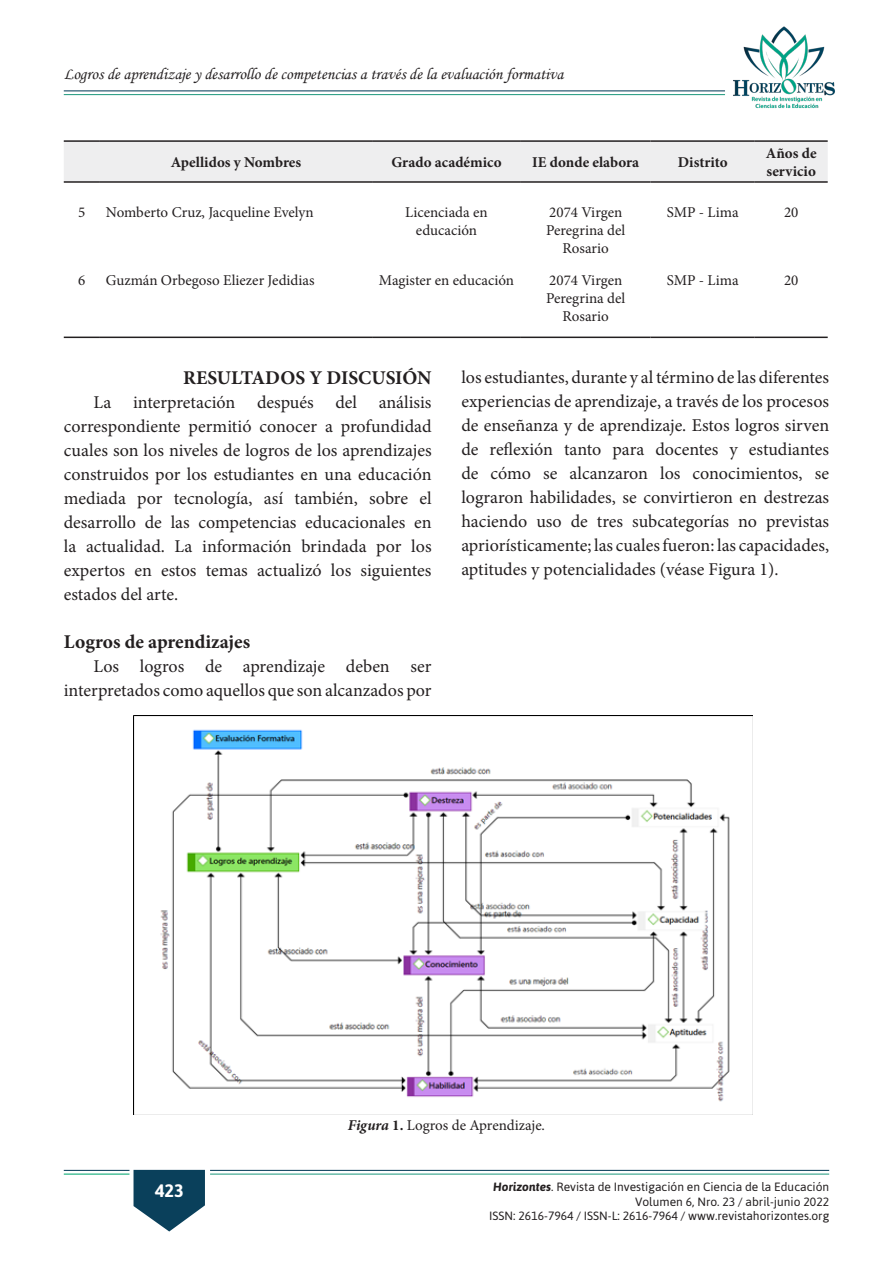
<style>
.page{position:relative;width:893px;height:1263px;background:#fff}
.page>*{position:absolute;margin:0;border:0;box-sizing:border-box;transform-origin:0 0}
.Titulo_Principal{font:700 19.5px "Minion Pro";color:#231f20}
.Titulo_Interno{font:700 19.5px "Minion Pro";color:#231f20}
.Normal__Web{font:18px/24px "Minion Pro";color:#231f20;text-align:justify}
.t1{font:700 18px "Asap";color:#fff}
.t2{font:16.5px "Monotype Corsiva";color:#231f20}
.t3{font:15px/18px "Minion Pro";color:#231f20;text-align:center}
.t4{font:700 15px "Minion Pro";color:#231f20}
.t5{font:12px/14.4px "Asap";color:#231f20;text-align:right}
.s1{font-weight:700;font-style:italic}
.s2{font-weight:700}
</style>
<div class="page">
<img style="left:722px;top:26px;width:113px;height:83px">
<hr style="left:64px;top:94px;width:661px;height:1px;background:#259c81">
<hr style="left:64px;top:90px;width:661px;height:1px;background:#0a405b">
<svg style="left:134px;top:1170px;width:71px;height:61px"></svg>
<hr style="left:64px;top:1173px;width:65px;height:1px;background:#00a66e">
<hr style="left:64px;top:1170px;width:65px;height:1px;background:#0a405b">
<hr style="left:210px;top:1173px;width:619px;height:1px;background:#259c81">
<hr style="left:210px;top:1170px;width:619px;height:1px;background:#0a405b">
<div style="left:64px;top:142px;width:764px;height:39px;background:#eeeeef"></div>
<hr style="left:64px;top:140px;width:36px;height:2px;background:#231f20">
<hr style="left:100px;top:140px;width:272px;height:2px;background:#231f20">
<hr style="left:372px;top:140px;width:149px;height:2px;background:#231f20">
<hr style="left:521px;top:140px;width:130px;height:2px;background:#231f20">
<hr style="left:651px;top:140px;width:104px;height:2px;background:#231f20">
<hr style="left:755px;top:140px;width:73px;height:2px;background:#231f20">
<hr style="left:64px;top:337px;width:36px;height:1px;background:#231f20">
<hr style="left:100px;top:337px;width:272px;height:1px;background:#231f20">
<hr style="left:372px;top:337px;width:149px;height:1px;background:#231f20">
<hr style="left:521px;top:337px;width:130px;height:1px;background:#231f20">
<hr style="left:651px;top:337px;width:104px;height:1px;background:#231f20">
<hr style="left:755px;top:337px;width:73px;height:1px;background:#231f20">
<hr style="left:64px;top:181px;width:36px;height:2px;background:#231f20">
<hr style="left:100px;top:181px;width:272px;height:2px;background:#231f20">
<hr style="left:372px;top:181px;width:149px;height:2px;background:#231f20">
<hr style="left:521px;top:181px;width:130px;height:2px;background:#231f20">
<hr style="left:651px;top:181px;width:104px;height:2px;background:#231f20">
<hr style="left:755px;top:181px;width:73px;height:2px;background:#231f20">
<img style="left:134px;top:715px;width:618px;height:399px">
<p class="t2" style="left:64px;top:64px;width:501px">Logros de aprendizaje y desarrollo de competencias a través de la evaluación formativa</p>
<p class="t4" style="left:171px;top:152px;width:132px">Apellidos y Nombres</p>
<p class="t4" style="left:391px;top:152px;width:112px">Grado académico</p>
<p class="t4" style="left:532px;top:152px;width:108px">IE donde elabora</p>
<p class="t4" style="left:678px;top:152px;width:51px">Distrito</p>
<p class="t4" style="left:766px;top:143px;width:52px">Años de</p>
<p class="t4" style="left:767px;top:161px;width:51px">servicio</p>
<p class="t3" style="left:78px;top:203px;width:9px">5</p>
<p class="t3" style="left:106px;top:203px;width:209px">Nomberto Cruz, Jacqueline Evelyn</p>
<p class="t3" style="left:405px;top:203px;width:84px">Licenciada en educación</p>
<p class="t3" style="left:546px;top:203px;width:81px">2074 Virgen<br>Peregrina del<br>Rosario</p>
<p class="t3" style="left:667px;top:203px;width:73px">SMP - Lima</p>
<p class="t3" style="left:784px;top:203px;width:16px">20</p>
<p class="t3" style="left:78px;top:271px;width:9px">6</p>
<p class="t3" style="left:106px;top:271px;width:210px">Guzmán Orbegoso Eliezer Jedidias</p>
<p class="t3" style="left:379px;top:271px;width:137px">Magister en educación</p>
<p class="t3" style="left:546px;top:271px;width:81px">2074 Virgen<br>Peregrina del<br>Rosario</p>
<p class="t3" style="left:667px;top:271px;width:73px">SMP - Lima</p>
<p class="t3" style="left:784px;top:271px;width:16px">20</p>
<p class="Titulo_Principal" style="left:183px;top:364px;width:250px">RESULTADOS Y DISCUSIÓN</p>
<p class="Normal__Web" style="left:64px;top:390px;width:369px;text-indent:30px">La interpretación después del análisis correspondiente permitió conocer a profundidad cuales son los niveles de logros de los aprendizajes construidos por los estudiantes en una educación mediada por tecnología, así también, sobre el desarrollo de las competencias educacionales en la actualidad. La información brindada por los expertos en estos temas actualizó los siguientes estados del arte.</p>
<p class="Titulo_Interno" style="left:64px;top:628px;width:188px">Logros de aprendizajes</p>
<p class="Normal__Web" style="left:64px;top:654px;width:369px;text-align:right">Los logros de aprendizaje deben ser interpretados como aquellos que son alcanzados por</p>
<p class="Normal__Web" style="left:461px;top:365px;width:369px">los estudiantes, durante y al término de las diferentes experiencias de aprendizaje, a través de los procesos de enseñanza y de aprendizaje. Estos logros sirven de reflexión tanto para docentes y estudiantes de cómo se alcanzaron los conocimientos, se lograron habilidades, se convirtieron en destrezas haciendo uso de tres subcategorías no previstas apriorísticamente; las cuales fueron: las capacidades, aptitudes y potencialidades (véase Figura 1).</p>
<p class="t1" style="left:155px;top:1180px;width:30px">423</p>
<p class="t3" style="left:348px;top:1117px;width:199px"><span class="s1">Figura</span> <span class="s2">1.</span> Logros de Aprendizaje.</p>
<p class="t5" style="left:489px;top:1180px;width:341px"><span class="s1">Horizontes</span>. Revista de Investigación en Ciencia de la Educación<br>Volumen 6, Nro. 23 / abril-junio 2022<br>ISSN: 2616-7964 / ISSN-L: 2616-7964 / www.revistahorizontes.org</p>
</div>
